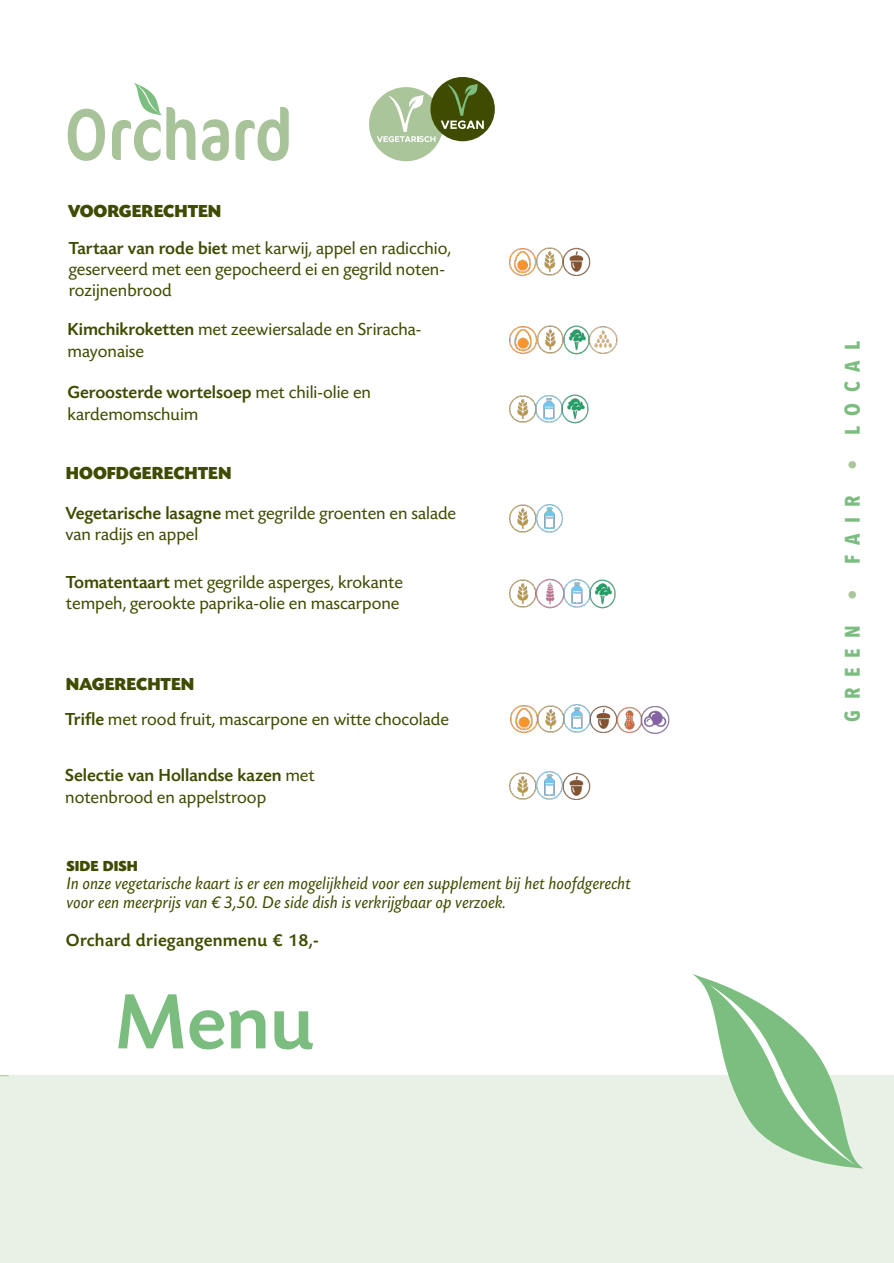
<style>
.page{position:relative;width:894px;height:1263px;background:#fff}
.page>*{position:absolute;margin:0;border:0;box-sizing:border-box;transform-origin:0 0}
.t1{font:500 81px "Today Sans Now Pro";color:#7abd7f}
.t2{font:700 21px "Avenir Next Condensed";color:#7abd7f}
.t3{font:18px/21.1px "Today Sans Now Pro";color:#3f4b00}
.t4{font:italic 18px/18.5px "Today Sans HEF";color:#3f4b00}
.t5{font:800 18px "Today Sans Now Pro";color:#3f4b00}
.t6{font:500 18px "Today Sans Now Pro";letter-spacing:.02em;color:#3f4b00}
.t7{font:800 15px "Today Sans Now Pro";color:#3f4b00}
.s1{font-weight:500}
.s2{color:#aac59a}
</style>
<div class="page">
<div style="left:0;top:1076px;width:893px;height:187px;background:#e9f0e6"></div>
<svg style="left:68px;top:109px;width:37px;height:52px"></svg>
<svg style="left:202px;top:119px;width:27px;height:42px"></svg>
<svg style="left:235px;top:107px;width:53px;height:54px"></svg>
<svg style="left:112px;top:83px;width:83px;height:78px"></svg>
<svg style="left:692px;top:974px;width:171px;height:194px"></svg>
<div style="left:369px;top:87px;width:74px;height:74px;background:#aac59a;border-radius:50%"></div>
<div style="left:430px;top:77px;width:64px;height:64px;background:#3f4b00;border-radius:50%"></div>
<svg style="left:376px;top:84px;width:107px;height:58px"></svg>
<img style="left:509px;top:248px;width:26px;height:29px">
<img style="left:535px;top:247px;width:25px;height:29px">
<img style="left:509px;top:326px;width:27px;height:29px">
<img style="left:536px;top:325px;width:26px;height:29px">
<img style="left:591px;top:326px;width:27px;height:28px">
<img style="left:562px;top:326px;width:29px;height:29px">
<img style="left:509px;top:395px;width:25px;height:28px">
<img style="left:534px;top:395px;width:26px;height:28px">
<img style="left:509px;top:504px;width:26px;height:29px">
<img style="left:535px;top:504px;width:28px;height:29px">
<img style="left:560px;top:395px;width:29px;height:29px">
<img style="left:509px;top:579px;width:26px;height:29px">
<img style="left:535px;top:579px;width:27px;height:29px">
<img style="left:562px;top:579px;width:26px;height:29px">
<img style="left:588px;top:579px;width:28px;height:30px">
<img style="left:560px;top:247px;width:31px;height:29px">
<img style="left:510px;top:705px;width:26px;height:29px">
<img style="left:536px;top:705px;width:26px;height:28px">
<img style="left:562px;top:704px;width:25px;height:29px">
<img style="left:587px;top:705px;width:25px;height:28px">
<img style="left:509px;top:772px;width:26px;height:28px">
<img style="left:535px;top:771px;width:25px;height:29px">
<img style="left:560px;top:772px;width:31px;height:28px">
<img style="left:612px;top:707px;width:28px;height:26px">
<img style="left:640px;top:706px;width:30px;height:28px">
<p class="t5" style="left:68px;top:204px;width:155px">VOORGERECHTEN</p>
<p class="t3" style="left:69px;top:239px;width:383px"><span class="s1">Tartaar van rode biet</span> met karwĳ, appel en radicchio, geserveerd met een gepocheerd ei en gegrild noten&shy;rozĳnenbrood</p>
<p class="t3" style="left:68px;top:321px;width:355px"><span class="s1">Kimchikroketten</span> met zeewiersalade en Sriracha&shy;mayonaise</p>
<p class="t3" style="left:67px;top:384px;width:305px"><span class="s1">Geroosterde wortelsoep</span> met chili-olie en kardemomschuim</p>
<p class="t5" style="left:66px;top:466px;width:167px">HOOFDGERECHTEN</p>
<p class="t3" style="left:65px;top:504px;width:392px"><span class="s1">Vegetarische lasagne</span> met gegrilde groenten en salade van radĳs en appel</p>
<p class="t3" style="left:66px;top:573px;width:338px"><span class="s1">Tomatentaart</span> met gegrilde asperges, krokante tempeh, gerookte paprika-olie en mascarpone</p>
<p class="t5" style="left:66px;top:677px;width:130px">NAGERECHTEN</p>
<p class="t3" style="left:65px;top:710px;width:385px"><span class="s1">Trifle</span> met rood fruit, mascarpone en witte chocolade</p>
<p class="t3" style="left:65px;top:767px;width:251px"><span class="s1">Selectie van Hollandse kazen</span> met notenbrood en appelstroop</p>
<p class="t7" style="left:66px;top:860px;width:73px">SIDE DISH</p>
<p class="t4" style="left:66px;top:876px;width:565px">In onze vegetarische kaart is er een mogelijkheid voor een supplement bij het hoofdgerecht voor een meerprijs van € 3,50. De side dish is verkrijgbaar op verzoek.</p>
<p class="t6" style="left:66px;top:933px;width:254px">Orchard driegangenmenu € 18,-</p>
<h1 class="t1" style="left:115px;top:989px;width:200px">Menu</h1>
<p class="t2" style="left:838px;top:722px;width:382px;rotate:-90deg">GRE E N <span class="s2">•</span> F A I R <span class="s2">•</span> L O C A L</p>
</div>
